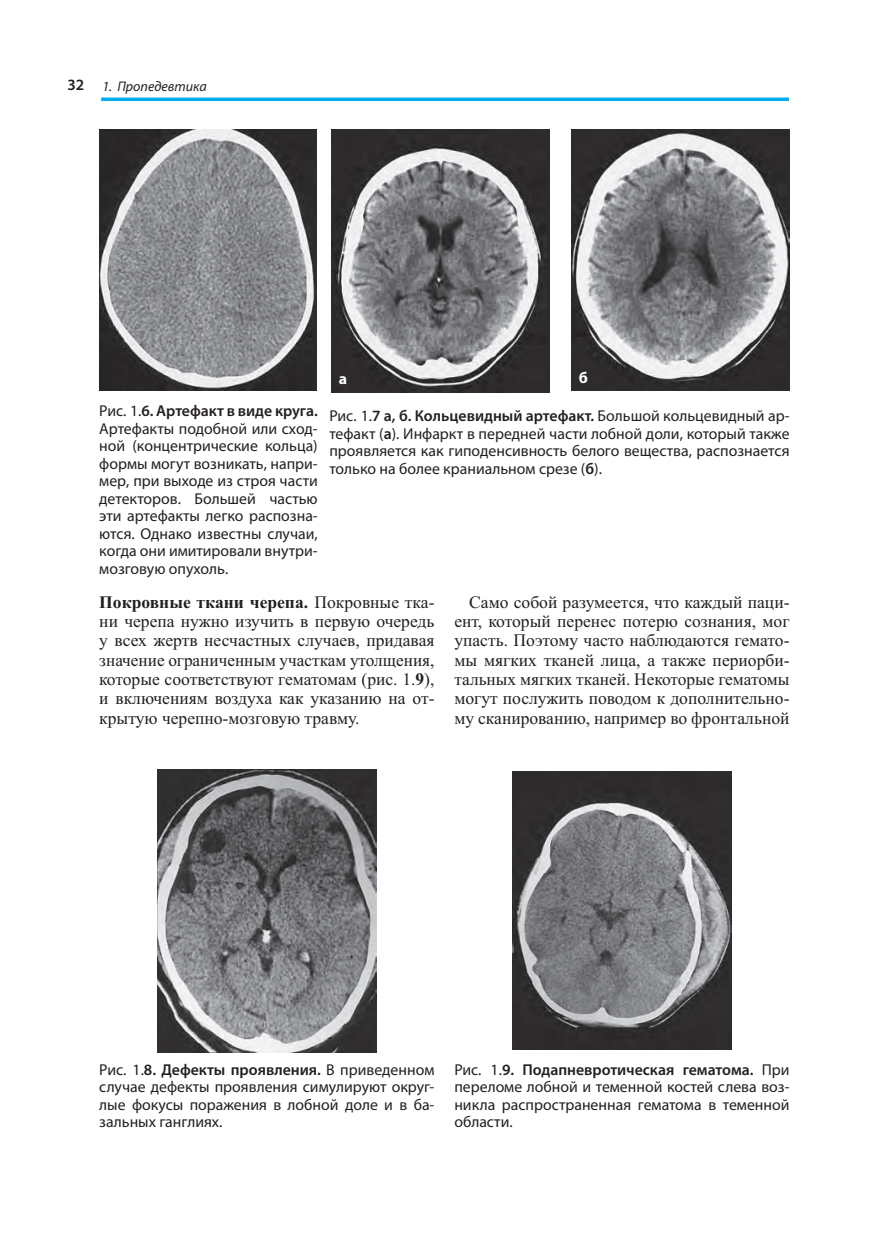
<style>
.page{position:relative;width:869px;height:1241px;background:#fff}
.page>*{position:absolute;margin:0;border:0;box-sizing:border-box;transform-origin:0 0}
.t1{font:17.5px/19.2px "Times New Roman";color:#231f20;text-align:justify}
.t2{font:15.75px/17.5px "Myriad Pro";color:#231f20;text-align:justify}
.t3{font:700 15.75px "Myriad Pro";color:#fff}
.t4{font:italic 14px "Myriad Pro";color:#231f20}
.s1{font-weight:600;font-style:normal;font-size:15.75px}
.s2{font-weight:600}
.s3{font-weight:700}
</style>
<div class="page">
<svg style="left:101px;top:97px;width:687px;height:4px;background:#21b8f1"></svg>
<img style="left:99px;top:129px;width:217px;height:261px">
<img style="left:571px;top:129px;width:218px;height:262px">
<img style="left:331px;top:129px;width:218px;height:263px">
<img style="left:158px;top:769px;width:218px;height:282px">
<img style="left:512px;top:771px;width:218px;height:278px">
<p class="t4" style="left:67px;top:80px;width:141px"><span class="s1">32</span> 1. Пропедевтика</p>
<p class="t2" style="left:99px;top:403px;width:220px">Рис. 1.<span class="s2">6. Артефакт в виде круга.<br></span>Артефакты подобной или сход&shy;ной (концентрические кольца) формы могут возникать, напри&shy;мер, при выходе из строя части детекторов. Большей частью эти артефакты легко распозна&shy;ются. Однако известны случаи, когда они имитировали внутри&shy;мозговую опухоль.</p>
<p class="t3" style="left:339px;top:372px;width:10px">а</p>
<p class="t3" style="left:578px;top:371px;width:11px">б</p>
<p class="t2" style="left:329px;top:408px;width:461px">Рис. 1.<span class="s2">7 а, б. Кольцевидный артефакт.</span> Большой кольцевидный ар&shy;тефакт (<span class="s2">а</span>). Инфаркт в передней части лобной доли, который также проявляется как гиподенсивность белого вещества, распознается только на более краниальном срезе (<span class="s2">б</span>).</p>
<p class="t1" style="left:99px;top:594px;width:336px"><span class="s3">Покровные ткани черепа.</span> Покровные тка&shy;ни черепа нужно изучить в первую очередь у всех жертв несчастных случаев, придавая значение ограниченным участкам утолщения, которые соответствуют гематомам (рис. 1.<span class="s3">9</span>), и включениям воздуха как указанию на от&shy;крытую черепно-мозговую травму.</p>
<p class="t1" style="left:454px;top:594px;width:336px;text-indent:15px">Само собой разумеется, что каждый паци&shy;ент, который перенес потерю сознания, мог упасть. Поэтому часто наблюдаются гемато&shy;мы мягких тканей лица, а также периорби&shy;тальных мягких тканей. Некоторые гематомы могут послужить поводом к дополнительно&shy;му сканированию, например во фронтальной</p>
<p class="t2" style="left:99px;top:1061px;width:336px">Рис. 1.<span class="s2">8. Дефекты проявления.</span> В приведенном случае дефекты проявления симулируют округ&shy;лые фокусы поражения в лобной доле и в ба&shy;зальных ганглиях.</p>
<p class="t2" style="left:454px;top:1061px;width:336px">Рис. 1.<span class="s2">9. Подапневротическая гематома.</span> При переломе лобной и теменной костей слева воз&shy;никла распространенная гематома в теменной области.</p>
</div>
